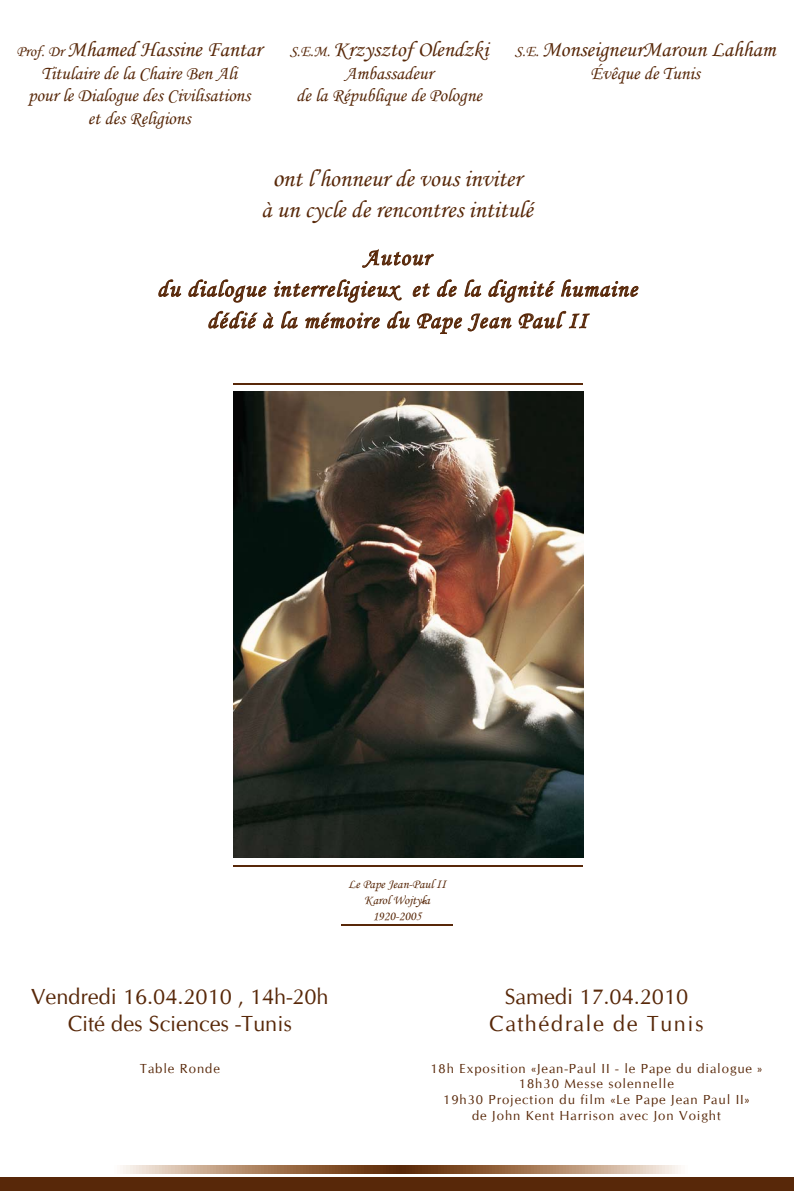
<style>
.page{position:relative;width:794px;height:1191px;background:#fff}
.page>*{position:absolute;margin:0;border:0;box-sizing:border-box;transform-origin:0 0}
.t1{font:24.5px/31.5px "Monotype Corsiva";color:#582809;text-align:center}
.t2{font:23.62px/31.5px "Monotype Corsiva";letter-spacing:.05em;color:#582809;text-align:center}
.t3{font:22.05px "Monotype Corsiva";color:#582809}
.t4{font:21.88px/26.2px "CG Omega";color:#582809;text-align:center}
.t5{font:21.88px/26.2px "CG Omega";letter-spacing:.07em;color:#582809;text-align:center}
.t6{font:18.9px/22.7px "Monotype Corsiva";color:#582809;text-align:center}
.t7{font:13.12px/15.8px "CG Omega";letter-spacing:.07em;color:#582809;text-align:center}
.t8{font:12.78px/16px "Monotype Corsiva";color:#582809;text-align:center}
.s1{font-size:15.75px}
.s2{font-size:26.25px}
</style>
<div class="page">
<img style="left:233px;top:391px;width:350px;height:467px">
<svg style="left:362px;top:249px;width:72px;height:19px"></svg>
<svg style="left:158px;top:279px;width:23px;height:18px"></svg>
<svg style="left:188px;top:279px;width:78px;height:24px"></svg>
<svg style="left:274px;top:279px;width:127px;height:24px"></svg>
<svg style="left:413px;top:283px;width:16px;height:14px"></svg>
<svg style="left:437px;top:279px;width:20px;height:18px"></svg>
<svg style="left:464px;top:279px;width:17px;height:18px"></svg>
<svg style="left:488px;top:279px;width:67px;height:24px"></svg>
<svg style="left:561px;top:279px;width:77px;height:18px"></svg>
<svg style="left:208px;top:311px;width:65px;height:17px"></svg>
<svg style="left:281px;top:311px;width:17px;height:17px"></svg>
<svg style="left:305px;top:312px;width:75px;height:16px"></svg>
<svg style="left:387px;top:311px;width:23px;height:17px"></svg>
<svg style="left:417px;top:313px;width:94px;height:21px"></svg>
<svg style="left:519px;top:311px;width:71px;height:17px"></svg>
<hr style="left:341px;top:924px;width:111px;height:1px;background:#582809">
<hr style="left:233px;top:383px;width:350px;height:1px;background:#582809">
<div style="left:0;top:1177px;width:794px;height:14px;background:#582809"></div>
<svg style="left:120px;top:1165px;width:561px;height:8px;background:#aa8568"></svg>
<hr style="left:233px;top:865px;width:350px;height:1px;background:#582809">
<h3 class="t3" style="left:17px;top:36px;width:247px"><span class="s1">Prof. Dr</span> Mhamed Hassine Fantar</h3>
<h3 class="t6" style="left:28px;top:61px;width:224px">Titulaire de la Chaire Ben Ali pour le Dialogue des Civilisations et des Religions</h3>
<h3 class="t3" style="left:290px;top:36px;width:200px"><span class="s1">S.E.M.</span> Krzysztof Olendzki</h3>
<h3 class="t6" style="left:296px;top:61px;width:187px">Ambassadeur<br>de la République de Pologne</h3>
<h3 class="t3" style="left:515px;top:36px;width:262px"><span class="s1">S.E.</span> MonseigneurMaroun Lahham</h3>
<h3 class="t6" style="left:590px;top:61px;width:111px">Évêque de Tunis</h3>
<h1 class="t1" style="left:261px;top:163px;width:273px"><span class="s2">o</span>nt l’honneur de vous inviter<br>à un cycle de rencontres intitulé</h1>
<h2 class="t2" style="left:157px;top:242px;width:481px">Autour<br>du dialogue interreligieux et de la dignité humaine dédié à la mémoire du Pape Jean Paul II</h2>
<p class="t8" style="left:348px;top:876px;width:99px">Le Pape Jean-Paul II<br>Karol Wojtyla<br>1920-2005</p>
<h3 class="t4" style="left:31px;top:984px;width:299px">Vendredi 16.04.2010 , 14h-20h<br>Cité des Sciences -Tunis</h3>
<p class="t7" style="left:140px;top:1060px;width:82px">Table Ronde</p>
<h3 class="t5" style="left:489px;top:984px;width:216px">Samedi 17.04.2010<br>Cathédrale de Tunis</h3>
<p class="t7" style="left:430px;top:1060px;width:333px">18h Exposition «Jean-Paul II - le Pape du dialogue » 18h30 Messe solennelle<br>19h30 Projection du film «Le Pape Jean Paul II»<br>de John Kent Harrison avec Jon Voight</p>
</div>
